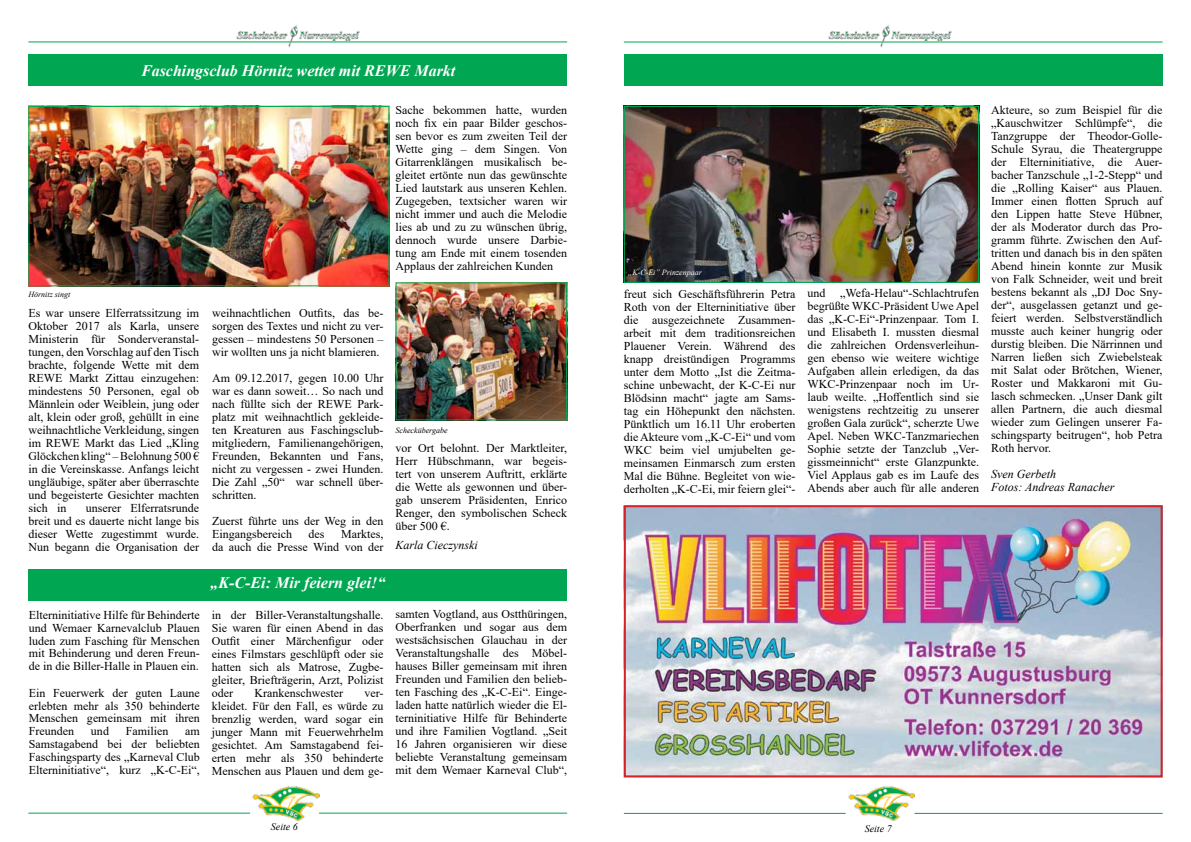
<style>
.page{position:relative;width:1191px;height:842px;background:#fff}
.page>*{position:absolute;margin:0;border:0;box-sizing:border-box;transform-origin:0 0}
.t1{font:italic 700 16px "Times New Roman";color:#fff}
.t2{font:12px/13px "Times New Roman";color:#000;text-align:justify}
.t3{font:italic 12px/13px "Times New Roman";color:#000}
.t4{font:italic 10px "Times New Roman";color:#000}
.t5{font:italic 8px "Times New Roman";color:#000}
.t6{font:italic 8px "Times New Roman";color:#fff}
</style>
<div class="page">
<hr style="left:28px;top:813px;width:222px;height:1px;background:#00a651">
<hr style="left:28px;top:41px;width:539px;height:1px;background:#00a651">
<img style="left:253px;top:786px;width:66px;height:34px">
<img style="left:236px;top:25px;width:123px;height:22px">
<div style="left:28px;top:55px;width:539px;height:31px;background:#00a651"></div>
<hr style="left:624px;top:42px;width:538px;height:1px;background:#00a651">
<img style="left:829px;top:25px;width:123px;height:22px">
<div style="left:624px;top:55px;width:538px;height:31px;background:#00a651"></div>
<hr style="left:319px;top:813px;width:248px;height:1px;background:#00a651">
<hr style="left:624px;top:813px;width:221px;height:1px;background:#00a651">
<img style="left:848px;top:786px;width:66px;height:34px">
<hr style="left:914px;top:813px;width:248px;height:1px;background:#00a651">
<img style="left:30px;top:108px;width:357px;height:176px">
<div style="left:28px;top:106px;width:361px;height:180px;border:1px solid #00a651"></div>
<img style="left:626px;top:108px;width:351px;height:173px">
<div style="left:624px;top:106px;width:355px;height:177px;border:1px solid #00a651"></div>
<img style="left:397px;top:284px;width:168px;height:134px">
<div style="left:395px;top:282px;width:172px;height:138px;border:1px solid #00a651"></div>
<div style="left:28px;top:570px;width:539px;height:31px;background:#00a651"></div>
<img style="left:627px;top:508px;width:532px;height:266px">
<div style="left:624px;top:505px;width:538px;height:272px;border:2px solid #d2232a"></div>
<h1 class="t1" style="left:141px;top:60px;width:316px">Faschingsclub Hörnitz wettet mit REWE Markt</h1>
<p class="t5" style="left:28px;top:288px;width:44px">Hörnitz singt</p>
<p class="t2" style="left:28px;top:306px;width:172px">Es war unsere Elferratssitzung im Oktober 2017 als Karla, unsere Ministerin für Sonderveranstal&shy;tungen, den Vorschlag auf den Tisch brachte, folgende Wette mit dem REWE Markt Zittau einzugehen: mindestens 50 Personen, egal ob Männlein oder Weiblein, jung oder alt, klein oder groß, gehüllt in eine weihnachtliche Verkleidung, singen im REWE Markt das Lied „Kling Glöckchen kling“ – Belohnung 500 € in die Vereinskasse. Anfangs leicht ungläubige, später aber überraschte und begeisterte Gesichter machten sich in</p>
<p class="t2" style="left:28px;top:501px;width:172px;text-indent:57px">unserer Elferratsrunde breit und es dauerte nicht lange bis dieser Wette zugestimmt wurde.<br>Nun begann die Organisation der</p>
<p class="t2" style="left:29px;top:608px;width:173px">Elterninitiative Hilfe für Behinderte und Wemaer Karnevalclub Plauen luden zum Fasching für Menschen mit Behinderung und deren Freun&shy;de in die Biller-Halle in Plauen ein.</p>
<p class="t2" style="left:29px;top:686px;width:173px">Ein Feuerwerk der guten Laune erlebten mehr als 350 behinderte Menschen gemeinsam mit ihren Freunden</p>
<p class="t2" style="left:91px;top:725px;width:19px">und</p>
<p class="t2" style="left:126px;top:725px;width:44px">Familien</p>
<p class="t2" style="left:29px;top:725px;width:173px;text-indent:156px">am Samstagabend bei der beliebten Faschingsparty des „Karneval Club Elterninitiative“, kurz „K-C-Ei“,</p>
<p class="t2" style="left:395px;top:103px;width:173px">Sache bekommen hatte, wurden noch fix ein paar Bilder geschos&shy;sen bevor es zum zweiten Teil der Wette ging – dem Singen. Von Gitarrenklängen musikalisch be&shy;gleitet ertönte nun das gewünschte Lied lautstark aus unseren Kehlen.<br>Zugegeben, textsicher waren wir nicht immer und auch die Melodie lies ab und zu zu wünschen übrig, dennoch wurde unsere Darbie&shy;tung am Ende mit einem tosenden Applaus der zahlreichen Kunden</p>
<p class="t2" style="left:212px;top:306px;width:173px">weihnachtlichen Outfits, das be&shy;sorgen des Textes und nicht zu ver&shy;gessen – mindestens 50 Personen – wir wollten uns ja nicht blamieren.</p>
<p class="t2" style="left:212px;top:371px;width:173px">Am 09.12.2017, gegen 10.00 Uhr war es dann soweit… So nach und nach füllte sich der REWE Park&shy;platz mit weihnachtlich gekleide&shy;ten Kreaturen aus Faschingsclub&shy;mitgliedern, Familienangehörigen, Freunden, Bekannten und Fans, nicht zu vergessen - zwei Hunden.<br>Die Zahl „50“ war schnell über&shy;schritten.</p>
<p class="t2" style="left:212px;top:514px;width:173px">Zuerst führte uns der Weg in den<br>Eingangsbereich</p>
<p class="t2" style="left:212px;top:527px;width:173px;text-align:right">Marktes,<br>da auch die Presse Wind von der</p>
<p class="t2" style="left:309px;top:527px;width:17px">des</p>
<p class="t5" style="left:395px;top:425px;width:54px">Scheckübergabe</p>
<p class="t2" style="left:395px;top:441px;width:173px">vor Ort belohnt. Der Marktleiter, Herr Hübschmann, war begeis&shy;tert von unserem Auftritt, erklärte die Wette als gewonnen und über&shy;gab unserem Präsidenten, Enrico Renger, den symbolischen Scheck über 500 €.</p>
<p class="t3" style="left:395px;top:538px;width:84px">Karla Cieczynski</p>
<h1 class="t1" style="left:211px;top:572px;width:176px">„K-C-Ei: Mir feiern glei!“</h1>
<p class="t2" style="left:212px;top:608px;width:173px">in der Biller-Veranstaltungshalle.<br>Sie waren für einen Abend in das Outfit einer Märchenfigur oder eines Filmstars geschlüpft oder sie hatten sich als Matrose, Zugbe&shy;gleiter, Briefträgerin, Arzt, Polizist oder</p>
<p class="t2" style="left:254px;top:686px;width:90px">Krankenschwester</p>
<p class="t2" style="left:212px;top:686px;width:173px;text-indent:152px">ver&shy;kleidet. Für den Fall, es würde zu brenzlig werden, ward sogar ein junger Mann mit Feuerwehrhelm gesichtet. Am Samstagabend fei&shy;erten mehr als 350 behinderte Menschen aus Plauen und dem ge-</p>
<p class="t2" style="left:395px;top:607px;width:173px">samten Vogtland, aus Ostthüringen, Oberfranken und sogar aus dem westsächsischen Glauchau in der Veranstaltungshalle des Möbel&shy;hauses Biller gemeinsam mit ihren Freunden und Familien den belieb&shy;ten Fasching des „K-C-Ei“. Einge&shy;laden hatte natürlich wieder die El&shy;terninitiative Hilfe für Behinderte und ihre Familien Vogtland. „Seit 16 Jahren organisieren wir diese beliebte Veranstaltung gemeinsam mit dem Wemaer Karneval Club“,</p>
<p class="t6" style="left:628px;top:267px;width:76px">„K-C-Ei” Prinzenpaar</p>
<p class="t2" style="left:624px;top:287px;width:173px">freut sich Geschäftsführerin Petra Roth von der Elterninitiative über die ausgezeichnete Zusammen&shy;arbeit mit dem traditionsreichen Plauener Verein. Während des knapp dreistündigen Programms unter dem Motto „Ist die Zeitma&shy;schine unbewacht, der K-C-Ei nur Blödsinn macht“ jagte am Sams&shy;tag ein Höhepunkt den nächsten.<br>Pünktlich um 16.11 Uhr eroberten die Akteure vom „K-C-Ei“ und vom WKC beim viel umjubelten ge&shy;meinsamen Einmarsch zum ersten Mal die Bühne. Begleitet von wie&shy;derholten „K-C-Ei, mir feiern glei“-</p>
<p class="t2" style="left:807px;top:286px;width:173px">und „Wefa-Helau“-Schlachtrufen begrüßte WKC-Präsident Uwe Apel das „K-C-Ei“-Prinzenpaar. Tom I. und Elisabeth I. mussten diesmal die zahlreichen Ordensverleihun&shy;gen ebenso wie weitere wichtige Aufgaben allein erledigen, da das WKC-Prinzenpaar noch im Ur&shy;laub weilte. „Hoffentlich sind sie wenigstens rechtzeitig zu unserer großen Gala zurück“, scherzte Uwe Apel. Neben WKC-Tanzmariechen Sophie setzte der Tanzclub „Ver&shy;gissmeinnicht“ erste Glanzpunkte.<br>Viel Applaus gab es im Laufe des Abends aber auch für alle anderen</p>
<p class="t2" style="left:991px;top:103px;width:173px">Akteure, so zum Beispiel für die „Kauschwitzer Schlümpfe“, die Tanzgruppe der Theodor-Golle-Schule Syrau, die Theatergruppe der Elterninitiative, die Auer&shy;bacher Tanzschule „1-2-Stepp“ und die „Rolling Kaiser“ aus Plauen.<br>Immer einen flotten Spruch auf den Lippen hatte Steve Hübner, der als Moderator durch das Pro&shy;gramm führte. Zwischen den Auf&shy;tritten und danach bis in den späten Abend hinein konnte zur Musik von Falk Schneider, weit und breit bestens bekannt als „DJ Doc Sny&shy;der“, ausgelassen getanzt und ge&shy;feiert werden. Selbstverständlich musste auch keiner hungrig oder durstig bleiben. Die Närrinnen und Narren ließen sich Zwiebelsteak mit Salat oder Brötchen, Wiener, Roster und Makkaroni mit Gu&shy;lasch schmecken. „Unser Dank gilt allen Partnern, die auch diesmal wieder zum Gelingen unserer Fa&shy;schingsparty beitrugen“, hob Petra Roth hervor.</p>
<p class="t3" style="left:991px;top:467px;width:125px">Sven Gerbeth<br>Fotos: Andreas Ranacher</p>
<p class="t4" style="left:271px;top:819px;width:28px">Seite 6</p>
<p class="t4" style="left:864px;top:821px;width:28px">Seite 7</p>
</div>
